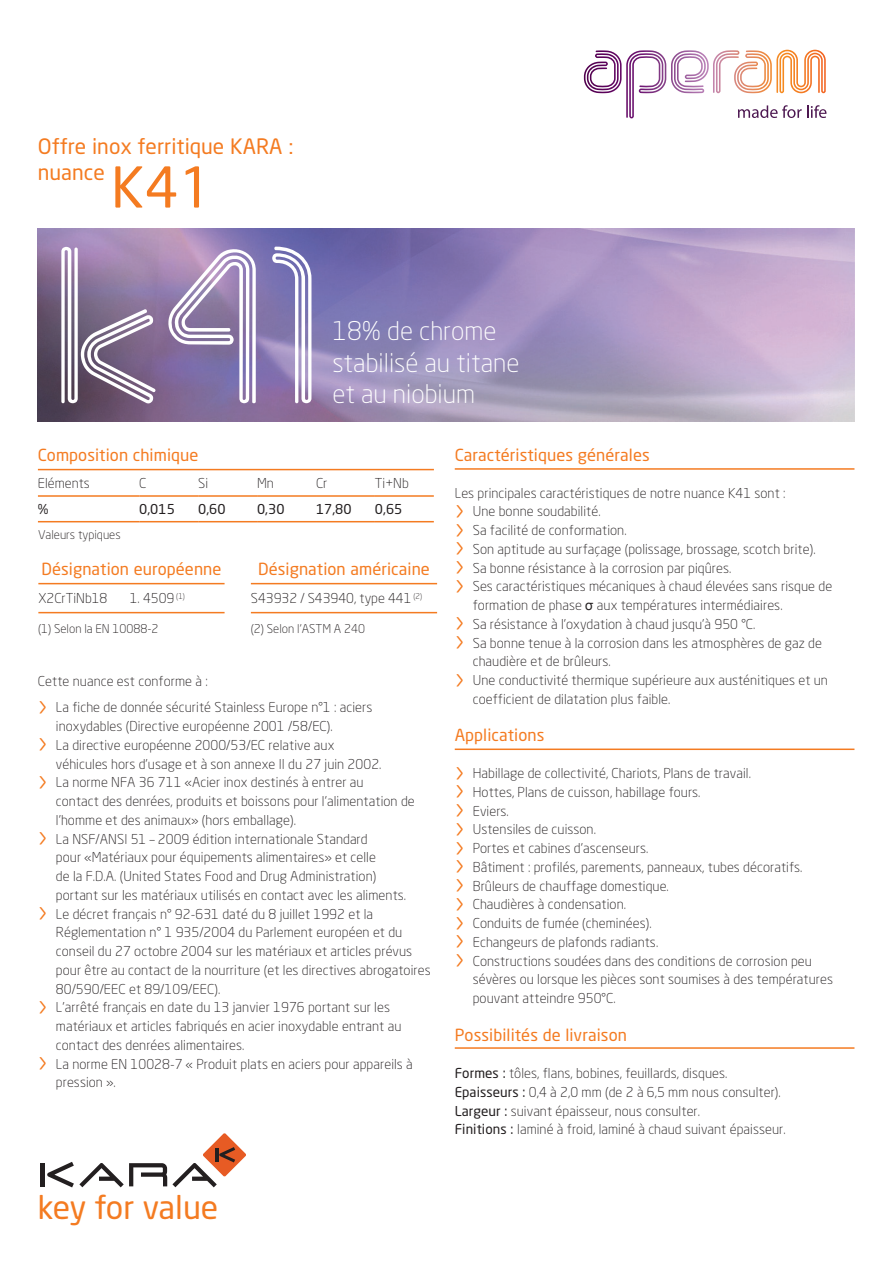
<style>
.page{position:relative;width:893px;height:1263px;background:#fff}
.page>*{position:absolute;margin:0;border:0;box-sizing:border-box;transform-origin:0 0}
.t1{font:238.05px "Aperam";color:#fff}
.t2{font:55.5px "Neo Sans";color:#f47b21}
.t3{font:32.1px "Neo Sans Std";letter-spacing:-.01em;color:#f47b21}
.t4{font:300 25.5px/31.5px "Neo Sans Std";color:#fff}
.t5{font:21px/25.2px "Neo Sans";color:#f47b21}
.t6{font:16.5px "Neo Sans";letter-spacing:.005em;color:#f47b21}
.t7{font:300 13.5px/18.8px "Neo Sans Std";letter-spacing:.005em;color:#231f20}
.t8{font:13.5px "Neo Sans Std";color:#231f20}
.t9{font:300 12px "Neo Sans Std";color:#231f20}
.s1{font-family:"Neo Sans Pro";font-weight:400;font-size:24.75px;color:#f47b21}
.s2{font-family:"Arial";font-weight:400}
.s3{font-weight:400}
</style>
<div class="page">
<img style="left:38px;top:228px;width:816px;height:194px">
<svg style="left:671px;top:50px;width:155px;height:43px"></svg>
<svg style="left:738px;top:105px;width:88px;height:13px"></svg>
<hr style="left:38px;top:469px;width:396px;height:1px;background:#f47b21">
<hr style="left:455px;top:468px;width:399px;height:2px;background:#f47b21">
<hr style="left:38px;top:495px;width:101px;height:2px;background:#f47b21">
<hr style="left:139px;top:495px;width:59px;height:2px;background:#f47b21">
<hr style="left:198px;top:495px;width:59px;height:2px;background:#f47b21">
<hr style="left:257px;top:495px;width:59px;height:2px;background:#f47b21">
<hr style="left:316px;top:495px;width:59px;height:2px;background:#f47b21">
<hr style="left:375px;top:495px;width:59px;height:2px;background:#f47b21">
<hr style="left:38px;top:521px;width:101px;height:1px;background:#f47b21">
<hr style="left:139px;top:521px;width:59px;height:1px;background:#f47b21">
<hr style="left:198px;top:521px;width:59px;height:1px;background:#f47b21">
<hr style="left:257px;top:521px;width:59px;height:1px;background:#f47b21">
<hr style="left:316px;top:521px;width:59px;height:1px;background:#f47b21">
<hr style="left:375px;top:521px;width:59px;height:1px;background:#f47b21">
<hr style="left:38px;top:583px;width:187px;height:1px;background:#f47b21">
<hr style="left:38px;top:612px;width:187px;height:1px;background:#f47b21">
<hr style="left:251px;top:583px;width:186px;height:1px;background:#f47b21">
<hr style="left:251px;top:612px;width:186px;height:1px;background:#f47b21">
<hr style="left:455px;top:748px;width:399px;height:2px;background:#f47b21">
<hr style="left:455px;top:1047px;width:399px;height:2px;background:#f47b21">
<hr style="left:41px;top:1163px;width:4px;height:23px;background:#231f20">
<svg style="left:47px;top:1133px;width:199px;height:54px"></svg>
<hr style="left:215px;top:1148px;width:3px;height:14px;background:#231f20">
<h3 class="t5" style="left:38px;top:135px;width:262px">Offre inox ferritique KARA : nuance</h3>
<h2 class="t2" style="left:111px;top:160px;width:102px">K41</h2>
<h1 class="t1" style="left:55px;top:232px;width:266px">K41</h1>
<h3 class="t4" style="left:332px;top:315px;width:189px">18% de chrome stabilisé au titane et au niobium</h3>
<p class="t6" style="left:38px;top:447px;width:162px">Composition chimique</p>
<p class="t7" style="left:38px;top:473px;width:53px">Eléments</p>
<p class="t7" style="left:139px;top:473px;width:9px">C</p>
<p class="t7" style="left:198px;top:473px;width:11px">Si</p>
<p class="t7" style="left:257px;top:473px;width:18px">Mn</p>
<p class="t7" style="left:316px;top:473px;width:13px">Cr</p>
<p class="t7" style="left:375px;top:473px;width:35px">Ti+Nb</p>
<p class="t8" style="left:38px;top:501px;width:12px">%</p>
<p class="t8" style="left:139px;top:501px;width:37px">0,015</p>
<p class="t8" style="left:198px;top:501px;width:29px">0,60</p>
<p class="t8" style="left:257px;top:501px;width:29px">0,30</p>
<p class="t8" style="left:316px;top:501px;width:37px">17,80</p>
<p class="t8" style="left:375px;top:501px;width:29px">0,65</p>
<p class="t9" style="left:38px;top:527px;width:84px">Valeurs typiques</p>
<p class="t6" style="left:41px;top:561px;width:182px">Désignation européenne</p>
<p class="t7" style="left:38px;top:589px;width:71px">X2CrTiNb18</p>
<p class="t7" style="left:130px;top:589px;width:57px">1. 4509 <sup>(1)</sup></p>
<p class="t9" style="left:38px;top:621px;width:122px">(1) Selon la EN 10088-2</p>
<p class="t6" style="left:258px;top:561px;width:173px">Désignation américaine</p>
<p class="t7" style="left:251px;top:589px;width:173px">S43932 / S43940, type 441 <sup>(2)</sup></p>
<p class="t9" style="left:251px;top:621px;width:116px">(2) Selon l’ASTM A 240</p>
<p class="t7" style="left:38px;top:668px;width:336px;line-height:26.2px">Cette nuance est conforme à :<br><span class="s1">&gt;</span> La fiche de donnée sécurité Stainless Europe n°1 : aciers</p>
<p class="t7" style="left:56px;top:717px;width:278px">inoxydables (Directive européenne 2001 /58/EC).</p>
<p class="t7" style="left:38px;top:735px;width:298px"><span class="s1">&gt;</span> La directive européenne 2000/53/EC relative aux</p>
<p class="t7" style="left:56px;top:754px;width:327px">véhicules hors d’usage et à son annexe II du 27 juin 2002.</p>
<p class="t7" style="left:38px;top:773px;width:327px"><span class="s1">&gt;</span> La norme NFA 36 711 «Acier inox destinés à entrer au</p>
<p class="t7" style="left:56px;top:792px;width:360px">contact des denrées, produits et boissons pour l’alimentation de</p>
<p class="t7" style="left:56px;top:810px;width:242px">l’homme et des animaux» (hors emballage).</p>
<p class="t7" style="left:38px;top:829px;width:331px"><span class="s1">&gt;</span> La NSF/ANSI 51 – 2009 édition internationale Standard</p>
<p class="t7" style="left:56px;top:848px;width:322px">pour «Matériaux pour équipements alimentaires» et celle</p>
<p class="t7" style="left:56px;top:867px;width:322px">de la F.D.A. (United States Food and Drug Administration)</p>
<p class="t7" style="left:56px;top:885px;width:352px">portant sur les matériaux utilisés en contact avec les aliments.</p>
<p class="t7" style="left:38px;top:904px;width:337px"><span class="s1">&gt;</span> Le décret français n° 92-631 daté du 8 juillet 1992 et la</p>
<p class="t7" style="left:56px;top:923px;width:348px">Réglementation n° 1 935/2004 du Parlement européen et du</p>
<p class="t7" style="left:56px;top:942px;width:358px">conseil du 27 octobre 2004 sur les matériaux et articles prévus</p>
<p class="t7" style="left:56px;top:960px;width:376px">pour être au contact de la nourriture (et les directives abrogatoires</p>
<p class="t7" style="left:56px;top:979px;width:166px">80/590/EEC et 89/109/EEC).</p>
<p class="t7" style="left:38px;top:998px;width:354px"><span class="s1">&gt;</span> L’arrêté français en date du 13 janvier 1976 portant sur les</p>
<p class="t7" style="left:56px;top:1017px;width:347px">matériaux et articles fabriqués en acier inoxydable entrant au</p>
<p class="t7" style="left:56px;top:1035px;width:190px">contact des denrées alimentaires.</p>
<p class="t7" style="left:38px;top:1054px;width:376px"><span class="s1">&gt;</span> La norme EN 10028-7 « Produit plats en aciers pour appareils à</p>
<p class="t7" style="left:56px;top:1073px;width:61px">pression ».</p>
<h3 class="t3" style="left:38px;top:1188px;width:182px">key for value</h3>
<p class="t6" style="left:455px;top:447px;width:196px">Caractéristiques générales</p>
<p class="t7" style="left:455px;top:483px;width:332px">Les principales caractéristiques de notre nuance K41 sont :</p>
<p class="t7" style="left:455px;top:502px;width:147px"><span class="s1">&gt;</span> Une bonne soudabilité.</p>
<p class="t7" style="left:455px;top:521px;width:173px"><span class="s1">&gt;</span> Sa facilité de conformation.</p>
<p class="t7" style="left:455px;top:539px;width:362px"><span class="s1">&gt;</span> Son aptitude au surfaçage (polissage, brossage, scotch brite).</p>
<p class="t7" style="left:455px;top:558px;width:278px"><span class="s1">&gt;</span> Sa bonne résistance à la corrosion par piqûres.</p>
<p class="t7" style="left:455px;top:577px;width:379px"><span class="s1">&gt;</span> Ses caractéristiques mécaniques à chaud élevées sans risque de</p>
<p class="t7" style="left:473px;top:596px;width:311px">formation de phase <span class="s2">σ</span> aux températures intermédiaires.</p>
<p class="t7" style="left:455px;top:614px;width:302px"><span class="s1">&gt;</span> Sa résistance à l’oxydation à chaud jusqu’à 950 °C.</p>
<p class="t7" style="left:455px;top:633px;width:369px"><span class="s1">&gt;</span> Sa bonne tenue à la corrosion dans les atmosphères de gaz de</p>
<p class="t7" style="left:473px;top:652px;width:139px">chaudière et de brûleurs.</p>
<p class="t7" style="left:455px;top:671px;width:375px"><span class="s1">&gt;</span> Une conductivité thermique supérieure aux austénitiques et un</p>
<p class="t7" style="left:473px;top:689px;width:199px">coefficient de dilatation plus faible.</p>
<p class="t6" style="left:455px;top:727px;width:91px">Applications</p>
<p class="t7" style="left:455px;top:764px;width:298px"><span class="s1">&gt;</span> Habillage de collectivité, Chariots, Plans de travail.</p>
<p class="t7" style="left:455px;top:782px;width:247px"><span class="s1">&gt;</span> Hottes, Plans de cuisson, habillage fours.</p>
<p class="t7" style="left:455px;top:801px;width:56px"><span class="s1">&gt;</span> Eviers.</p>
<p class="t7" style="left:455px;top:820px;width:143px"><span class="s1">&gt;</span> Ustensiles de cuisson.</p>
<p class="t7" style="left:455px;top:839px;width:195px"><span class="s1">&gt;</span> Portes et cabines d’ascenseurs.</p>
<p class="t7" style="left:455px;top:857px;width:349px"><span class="s1">&gt;</span> Bâtiment : profilés, parements, panneaux, tubes décoratifs.</p>
<p class="t7" style="left:455px;top:876px;width:216px"><span class="s1">&gt;</span> Brûleurs de chauffage domestique.</p>
<p class="t7" style="left:455px;top:895px;width:173px"><span class="s1">&gt;</span> Chaudières à condensation.</p>
<p class="t7" style="left:455px;top:914px;width:198px"><span class="s1">&gt;</span> Conduits de fumée (cheminées).</p>
<p class="t7" style="left:455px;top:932px;width:205px"><span class="s1">&gt;</span> Echangeurs de plafonds radiants.</p>
<p class="t7" style="left:455px;top:951px;width:359px"><span class="s1">&gt;</span> Constructions soudées dans des conditions de corrosion peu</p>
<p class="t7" style="left:473px;top:970px;width:362px">sévères ou lorsque les pièces sont soumises à des températures</p>
<p class="t7" style="left:473px;top:989px;width:144px">pouvant atteindre 950°C.</p>
<p class="t6" style="left:455px;top:1026px;width:174px">Possibilités de livraison</p>
<p class="t7" style="left:455px;top:1064px;width:332px"><span class="s3">Formes :</span> tôles, flans, bobines, feuillards, disques.<br><span class="s3">Epaisseurs :</span> 0,4 à 2,0 mm (de 2 à 6,5 mm nous consulter).<br><span class="s3">Largeur :</span> suivant épaisseur, nous consulter.<br><span class="s3">Finitions :</span> laminé à froid, laminé à chaud suivant épaisseur.</p>
</div>
